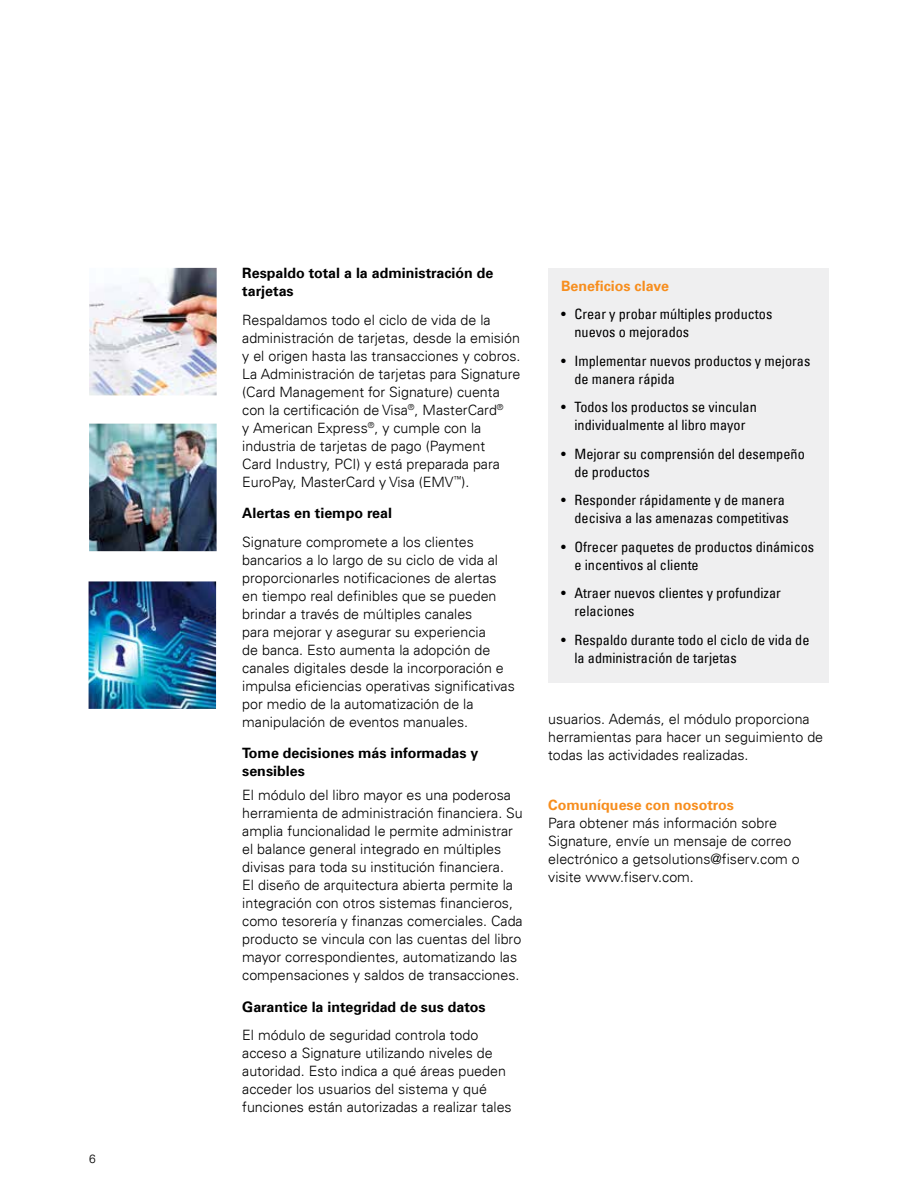
<style>
.page{position:relative;width:918px;height:1188px;background:#fff}
.page>*{position:absolute;margin:0;border:0;box-sizing:border-box;transform-origin:0 0}
.t1{font:300 14.25px/18px "Univers LT";color:#000}
.t2{font:condensed 14.25px/18px "Univers LT";color:#000}
.t3{font:700 14.25px/18px "Univers LT";color:#000}
.t4{font:700 14.25px "Univers LT";color:#f78e1e}
.t5{font:300 12px "Univers LT";color:#000}
</style>
<div class="page">
<div style="left:548px;top:268px;width:281px;height:414px;background:#efeff0"></div>
<img style="left:89px;top:268px;width:128px;height:127px">
<img style="left:89px;top:424px;width:128px;height:127px">
<img style="left:89px;top:581px;width:127px;height:128px">
<p class="t5" style="left:89px;top:1152px;width:8px">6</p>
<p class="t3" style="left:242px;top:264px;width:253px">Respaldo total a la administración de tarjetas</p>
<p class="t1" style="left:242px;top:311px;width:280px">Respaldamos todo el ciclo de vida de la administración de tarjetas, desde la emisión y el origen hasta las transacciones y cobros.<br>La Administración de tarjetas para Signature (Card Management for Signature) cuenta con la certificación de Visa<sup>®</sup>, MasterCard<sup>®<br></sup>y American Express<sup>®</sup>, y cumple con la industria de tarjetas de pago (Payment<br>Card Industry, PCI) y está preparada para EuroPay, MasterCard y Visa (EMV<sup>™</sup>).</p>
<p class="t3" style="left:242px;top:504px;width:151px">Alertas en tiempo real</p>
<p class="t1" style="left:242px;top:533px;width:274px">Signature compromete a los clientes bancarios a lo largo de su ciclo de vida al proporcionarles notificaciones de alertas en tiempo real definibles que se pueden brindar a través de múltiples canales<br>para mejorar y asegurar su experiencia<br>de banca. Esto aumenta la adopción de canales digitales desde la incorporación e impulsa eficiencias operativas significativas por medio de la automatización de la manipulación de eventos manuales.</p>
<p class="t3" style="left:242px;top:744px;width:238px">Tome decisiones más informadas y sensibles</p>
<p class="t1" style="left:242px;top:786px;width:282px">El módulo del libro mayor es una poderosa herramienta de administración financiera. Su amplia funcionalidad le permite administrar el balance general integrado en múltiples divisas para toda su institución financiera.<br>El diseño de arquitectura abierta permite la integración con otros sistemas financieros, como tesorería y finanzas comerciales. Cada producto se vincula con las cuentas del libro mayor correspondientes, automatizando las compensaciones y saldos de transacciones.</p>
<p class="t3" style="left:242px;top:998px;width:245px">Garantice la integridad de sus datos</p>
<p class="t1" style="left:242px;top:1026px;width:271px">El módulo de seguridad controla todo acceso a Signature utilizando niveles de autoridad. Esto indica a qué áreas pueden acceder los usuarios del sistema y qué funciones están autorizadas a realizar tales</p>
<p class="t4" style="left:561px;top:278px;width:109px">Beneficios clave</p>
<p class="t2" style="left:574px;top:305px;width:199px;text-indent:-13px">• Crear y probar múltiples productos nuevos o mejorados</p>
<p class="t2" style="left:574px;top:352px;width:237px;text-indent:-13px">• Implementar nuevos productos y mejoras de manera rápida</p>
<p class="t2" style="left:561px;top:398px;width:197px;text-align:center">• Todos los productos se vinculan individualmente al libro mayor</p>
<p class="t2" style="left:574px;top:445px;width:232px;text-indent:-13px">• Mejorar su comprensión del desempeño de productos</p>
<p class="t2" style="left:561px;top:491px;width:229px;text-align:right">• Responder rápidamente y de manera decisiva a las amenazas competitivas</p>
<p class="t2" style="left:574px;top:538px;width:241px;text-indent:-13px">• Ofrecer paquetes de productos dinámicos e incentivos al cliente</p>
<p class="t2" style="left:574px;top:584px;width:208px;text-indent:-13px">• Atraer nuevos clientes y profundizar relaciones</p>
<p class="t2" style="left:574px;top:631px;width:237px;text-indent:-13px">• Respaldo durante todo el ciclo de vida de la administración de tarjetas</p>
<p class="t1" style="left:548px;top:710px;width:276px">usuarios. Además, el módulo proporciona herramientas para hacer un seguimiento de todas las actividades realizadas.</p>
<p class="t4" style="left:548px;top:796px;width:187px">Comuníquese con nosotros</p>
<p class="t1" style="left:548px;top:814px;width:253px">Para obtener más información sobre Signature, envíe un mensaje de correo electrónico a getsolutions@fiserv.com o visite www.fiserv.com.</p>
</div>
